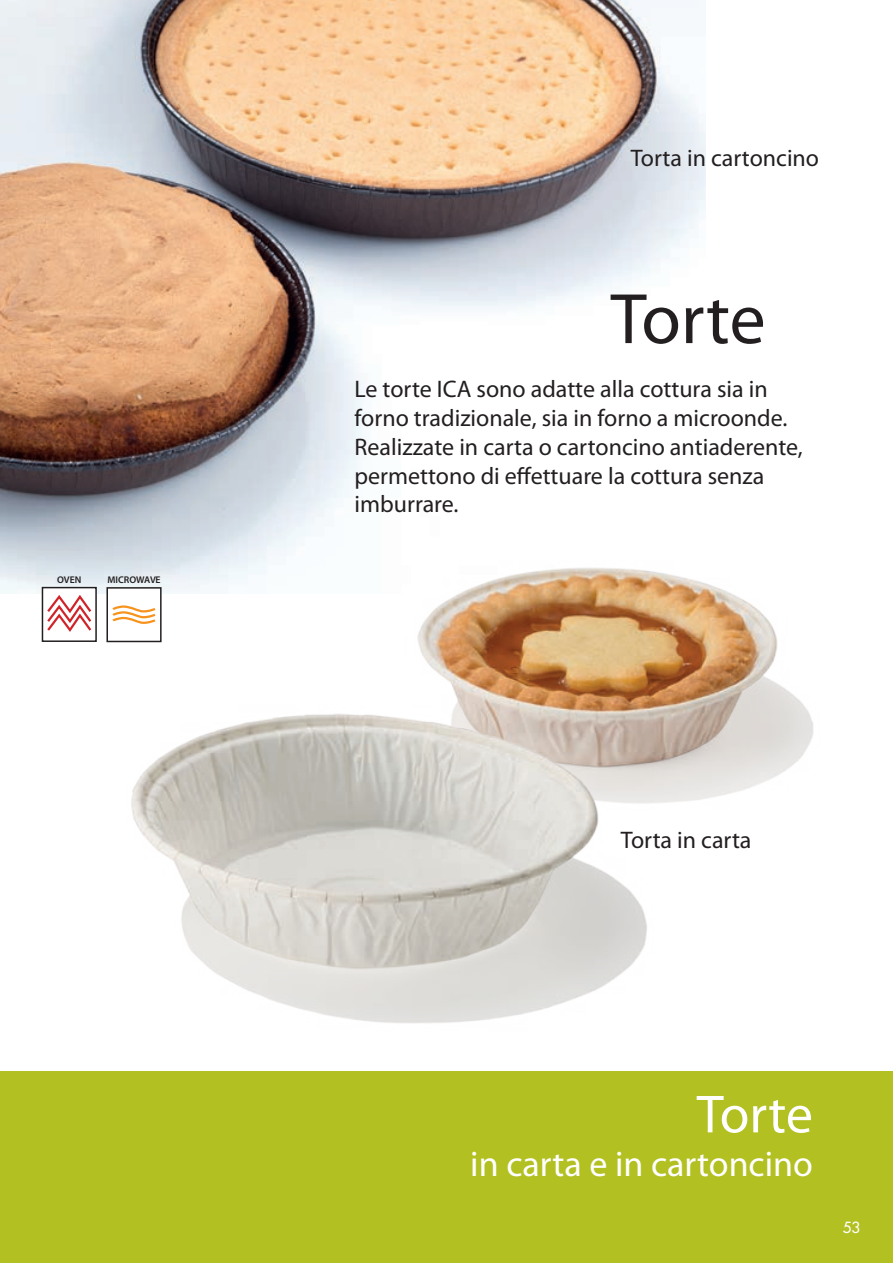
<style>
.page{position:relative;width:893px;height:1263px;background:#fff}
.page>*{position:absolute;margin:0;border:0;box-sizing:border-box;transform-origin:0 0}
.t1{font:72px "Myriad Pro";letter-spacing:-.005em;color:#231f20}
.t2{font:54px "Myriad Pro";letter-spacing:-.005em;color:#fff}
.t3{font:36px "Myriad Pro";color:#fff}
.t4{font:24px/28.8px "Myriad Pro";color:#231f20}
.t5{font:500 15px "Futura Std";color:#fff}
.t6{font:600 9.75px "Myriad Pro";color:#231f20}
</style>
<div class="page">
<div style="left:0;top:1071px;width:893px;height:192px;background:#b2c022"></div>
<img style="left:0;top:0;width:706px;height:593px">
<img style="left:404px;top:560px;width:410px;height:243px">
<img style="left:131px;top:705px;width:522px;height:318px">
<div style="left:42px;top:588px;width:54px;height:53px;background:#fff"></div>
<div style="left:42px;top:587px;width:55px;height:55px;border:2px solid #231f20"></div>
<svg style="left:47px;top:595px;width:45px;height:37px"></svg>
<div style="left:107px;top:588px;width:54px;height:53px;background:#fff"></div>
<div style="left:106px;top:587px;width:56px;height:55px;border:2px solid #231f20"></div>
<svg style="left:112px;top:605px;width:44px;height:19px"></svg>
<p class="t6" style="left:57px;top:573px;width:26px">OVEN</p>
<p class="t6" style="left:107px;top:573px;width:55px">MICROWAVE</p>
<p class="t4" style="left:631px;top:143px;width:190px">Torta in cartoncino</p>
<h1 class="t1" style="left:611px;top:275px;width:156px">Torte</h1>
<p class="t4" style="left:355px;top:374px;width:450px">Le torte ICA sono adatte alla cottura sia in forno tradizionale, sia in forno a microonde.<br>Realizzate in carta o cartoncino antiaderente, permettono di effettuare la cottura senza imburrare.</p>
<p class="t4" style="left:621px;top:825px;width:132px">Torta in carta</p>
<h2 class="t2" style="left:697px;top:1081px;width:118px">Torte</h2>
<h3 class="t3" style="left:470px;top:1141px;width:344px">in carta e in cartoncino</h3>
<p class="t5" style="left:843px;top:1218px;width:19px">53</p>
</div>
